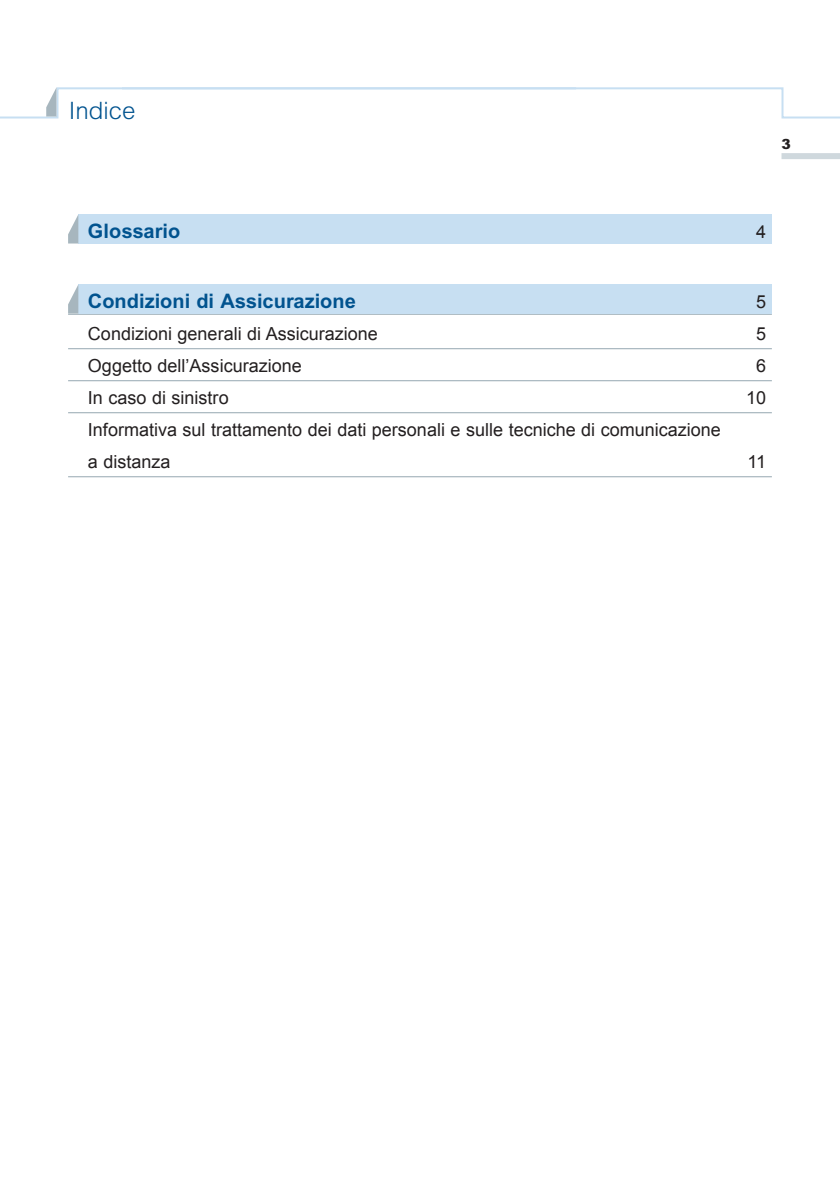
<style>
.page{position:relative;width:840px;height:1191px;background:#fff}
.page>*{position:absolute;margin:0;border:0;box-sizing:border-box;transform-origin:0 0}
.t1{font:300 24px "Arial";color:#01538f}
.t2{font:700 20px "Arial";color:#01538f}
.t3{font:18px/32px "Arial";color:#231f20}
.t4{font:900 14px "Arial";color:#231f20}
</style>
<div class="page">
<div style="left:781px;top:153px;width:58px;height:6px;background:#cfd8dd"></div>
<hr style="left:68px;top:314px;width:703px;height:1px;background:#a7b6be">
<hr style="left:68px;top:348px;width:703px;height:1px;background:#a7b6be">
<hr style="left:68px;top:380px;width:703px;height:1px;background:#a7b6be">
<hr style="left:68px;top:412px;width:703px;height:1px;background:#a7b6be">
<hr style="left:68px;top:476px;width:703px;height:1px;background:#a7b6be">
<div style="left:78px;top:214px;width:693px;height:29px;background:#c7dff2"></div>
<svg style="left:68px;top:215px;width:10px;height:28px"></svg>
<div style="left:78px;top:284px;width:693px;height:29px;background:#c7dff2"></div>
<svg style="left:68px;top:285px;width:10px;height:28px"></svg>
<svg style="left:577px;top:87px;width:262px;height:32px"></svg>
<svg style="left:0;top:87px;width:577px;height:32px"></svg>
<p class="t1" style="left:69px;top:96px;width:68px">Indice</p>
<p class="t4" style="left:781px;top:135px;width:11px">3</p>
<p class="t2" style="left:88px;top:219px;width:94px">Glossario</p>
<p class="t3" style="left:755px;top:215px;width:12px">4</p>
<p class="t2" style="left:88px;top:289px;width:269px">Condizioni di Assicurazione</p>
<p class="t3" style="left:755px;top:285px;width:12px">5</p>
<p class="t3" style="left:88px;top:317px;width:291px">Condizioni generali di Assicurazione</p>
<p class="t3" style="left:755px;top:317px;width:12px">5</p>
<p class="t3" style="left:88px;top:349px;width:215px">Oggetto dell’Assicurazione</p>
<p class="t3" style="left:755px;top:349px;width:12px">6</p>
<p class="t3" style="left:88px;top:381px;width:142px">In caso di sinistro</p>
<p class="t3" style="left:745px;top:381px;width:22px">10</p>
<p class="t3" style="left:88px;top:413px;width:634px">Informativa sul trattamento dei dati personali e sulle tecniche di comunicazione a distanza</p>
<p class="t3" style="left:747px;top:445px;width:20px">11</p>
</div>
